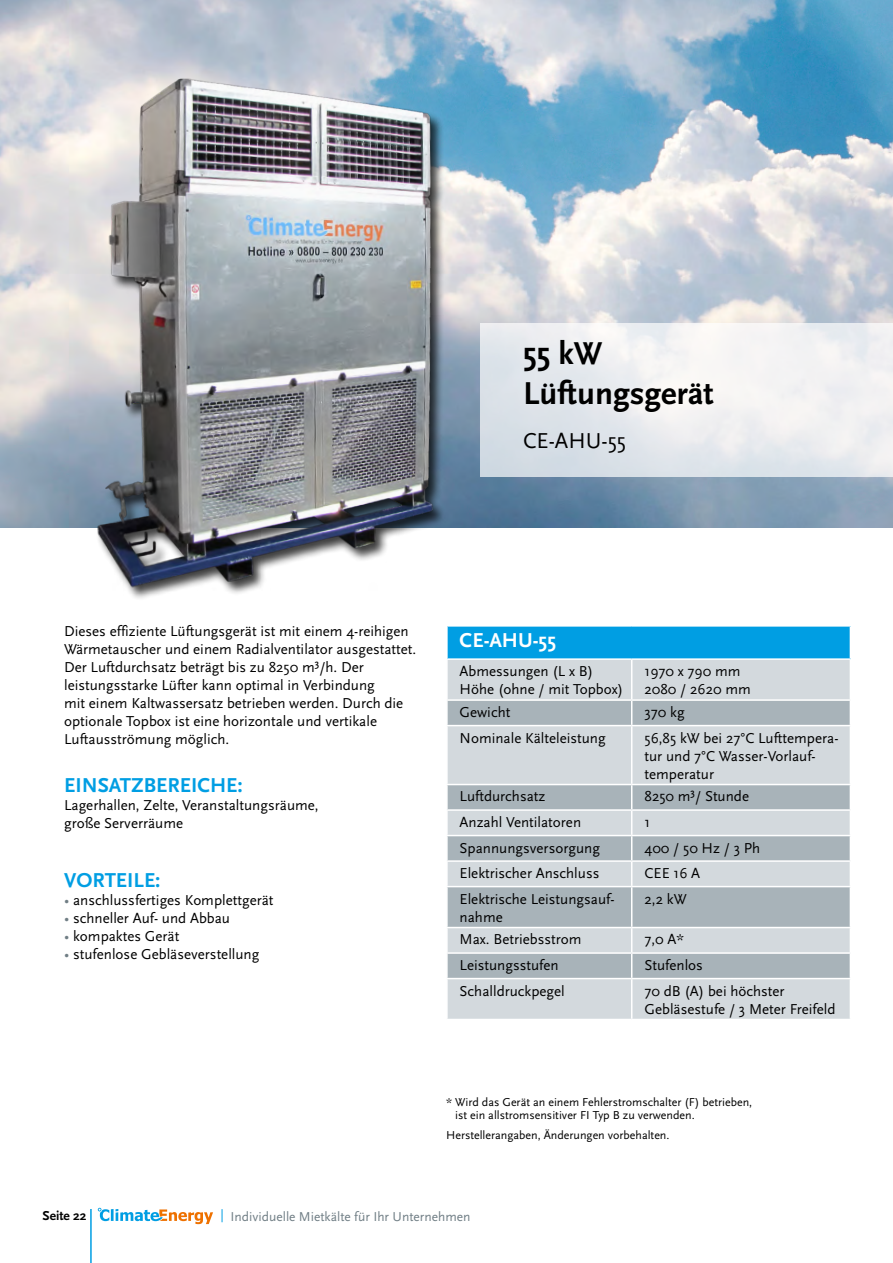
<style>
.page{position:relative;width:893px;height:1263px;background:#fff}
.page>*{position:absolute;margin:0;border:0;box-sizing:border-box;transform-origin:0 0}
.t1{font:700 33px/39.6px "Scala Sans";color:#000}
.t2{font:22.5px "Scala Sans";color:#000}
.t3{font:700 21px "Scala Sans";color:#009ee3}
.t4{font:700 21px "Scala Sans";color:#fff}
.t5{font:15px/18px "Scala Sans";color:#000}
.t6{font:13.5px "Scala Sans";color:#707e85}
.t7{font:700 13.5px "Scala Sans";color:#000}
.t8{font:12px/13.5px "Scala Sans";color:#000}
.s1{color:#707e85}
.s2{color:#009ee3}
</style>
<div class="page">
<svg style="left:98px;top:1208px;width:115px;height:16px"></svg>
<hr style="left:90px;top:1209px;width:2px;height:54px;background:#009ee3">
<img style="left:0;top:0;width:893px;height:527px">
<img style="left:2px;top:52px;width:593px;height:547px">
<div style="left:447px;top:626px;width:403px;height:33px;background:#009ee3"></div>
<div style="left:448px;top:660px;width:402px;height:359px;background:#d3d9dd"></div>
<svg style="left:448px;top:701px;width:402px;height:277px"></svg>
<hr style="left:446px;top:625px;width:186px;height:2px;background:#fff">
<hr style="left:446px;top:627px;width:2px;height:31px;background:#fff">
<hr style="left:632px;top:625px;width:219px;height:2px;background:#fff">
<hr style="left:446px;top:658px;width:186px;height:2px;background:#fff">
<hr style="left:632px;top:658px;width:219px;height:2px;background:#fff">
<hr style="left:631px;top:660px;width:1px;height:39px;background:#fff">
<hr style="left:446px;top:699px;width:186px;height:2px;background:#fff">
<hr style="left:632px;top:699px;width:219px;height:2px;background:#fff">
<svg style="left:631px;top:701px;width:1px;height:24px"></svg>
<hr style="left:446px;top:725px;width:186px;height:1px;background:#fff">
<hr style="left:632px;top:725px;width:219px;height:1px;background:#fff">
<hr style="left:631px;top:726px;width:1px;height:58px;background:#fff">
<hr style="left:446px;top:784px;width:186px;height:1px;background:#fff">
<hr style="left:632px;top:784px;width:219px;height:1px;background:#fff">
<hr style="left:446px;top:809px;width:186px;height:2px;background:#fff">
<hr style="left:632px;top:809px;width:219px;height:2px;background:#fff">
<hr style="left:446px;top:835px;width:186px;height:1px;background:#fff">
<hr style="left:632px;top:835px;width:219px;height:1px;background:#fff">
<hr style="left:446px;top:860px;width:186px;height:2px;background:#fff">
<hr style="left:632px;top:860px;width:219px;height:2px;background:#fff">
<svg style="left:631px;top:785px;width:1px;height:101px"></svg>
<hr style="left:446px;top:886px;width:186px;height:1px;background:#fff">
<hr style="left:632px;top:886px;width:219px;height:1px;background:#fff">
<hr style="left:631px;top:887px;width:1px;height:40px;background:#fff">
<hr style="left:446px;top:927px;width:186px;height:1px;background:#fff">
<hr style="left:632px;top:927px;width:219px;height:1px;background:#fff">
<hr style="left:446px;top:952px;width:186px;height:2px;background:#fff">
<hr style="left:632px;top:952px;width:219px;height:2px;background:#fff">
<svg style="left:631px;top:928px;width:1px;height:50px"></svg>
<hr style="left:446px;top:978px;width:186px;height:1px;background:#fff">
<hr style="left:632px;top:978px;width:219px;height:1px;background:#fff">
<hr style="left:631px;top:979px;width:1px;height:40px;background:#fff">
<svg style="left:480px;top:323px;width:413px;height:153px;fill:#ededf0"></svg>
<h1 class="t1" style="left:523px;top:335px;width:192px">55 kW<br>Lüftungsgerät</h1>
<h2 class="t2" style="left:523px;top:428px;width:105px">CE-AHU-55</h2>
<p class="t5" style="left:64px;top:622px;width:354px">Dieses effiziente Lüftungsgerät ist mit einem 4-reihigen Wärmetauscher und einem Radialventilator ausgestattet.<br>Der Luftdurchsatz beträgt bis zu 8250 m³/h. Der leistungsstarke Lüfter kann optimal in Verbindung<br>mit einem Kaltwassersatz betrieben werden. Durch die optionale Topbox ist eine horizontale und vertikale Luftausströmung möglich.</p>
<h3 class="t3" style="left:64px;top:774px;width:180px">EINSATZBEREICHE:</h3>
<p class="t5" style="left:64px;top:796px;width:256px">Lagerhallen, Zelte, Veranstaltungsräume, große Serverräume</p>
<h3 class="t3" style="left:64px;top:868px;width:98px">VORTEILE:</h3>
<p class="t5" style="left:64px;top:891px;width:211px"><span class="s1">•</span> anschlussfertiges Komplettgerät</p>
<p class="t5" style="left:64px;top:909px;width:167px"><span class="s1">•</span> schneller Auf- und Abbau</p>
<p class="t5" style="left:64px;top:927px;width:117px"><span class="s1">•</span> kompaktes Gerät</p>
<p class="t5" style="left:64px;top:945px;width:197px"><span class="s1">•</span> stufenlose Gebläseverstellung</p>
<h3 class="t4" style="left:460px;top:629px;width:98px">CE-AHU-55</h3>
<p class="t5" style="left:460px;top:662px;width:165px">Abmessungen (L x B)<br>Höhe (ohne / mit Topbox)</p>
<p class="t5" style="left:644px;top:662px;width:108px">1970 x 790 mm<br>2080 / 2620 mm</p>
<p class="t5" style="left:460px;top:703px;width:52px">Gewicht</p>
<p class="t5" style="left:644px;top:703px;width:42px">370 kg</p>
<p class="t5" style="left:460px;top:729px;width:147px">Nominale Kälteleistung</p>
<p class="t5" style="left:644px;top:729px;width:195px">56,85 kW bei 27°C Lufttempera&shy;tur und 7°C Wasser-Vorlauf&shy;temperatur</p>
<p class="t5" style="left:460px;top:788px;width:87px">Luftdurchsatz</p>
<p class="t5" style="left:644px;top:788px;width:106px">8250 m³/ Stunde</p>
<p class="t5" style="left:460px;top:813px;width:123px">Anzahl Ventilatoren</p>
<p class="t5" style="left:644px;top:813px;width:7px">1</p>
<p class="t5" style="left:460px;top:839px;width:142px">Spannungsversorgung</p>
<p class="t5" style="left:644px;top:839px;width:117px">400 / 50 Hz / 3 Ph</p>
<p class="t5" style="left:460px;top:864px;width:141px">Elektrischer Anschluss</p>
<p class="t5" style="left:644px;top:864px;width:57px">CEE 16 A</p>
<p class="t5" style="left:460px;top:890px;width:156px">Elektrische Leistungsauf&shy;nahme</p>
<p class="t5" style="left:644px;top:890px;width:44px">2,2 kW</p>
<p class="t5" style="left:460px;top:931px;width:123px">Max. Betriebsstrom</p>
<p class="t5" style="left:644px;top:931px;width:41px">7,0 A*</p>
<p class="t5" style="left:460px;top:956px;width:100px">Leistungsstufen</p>
<p class="t5" style="left:644px;top:956px;width:60px">Stufenlos</p>
<p class="t5" style="left:460px;top:982px;width:107px">Schalldruckpegel</p>
<p class="t5" style="left:644px;top:982px;width:192px">70 dB (A) bei höchster<br>Gebläsestufe / 3 Meter Freifeld</p>
<p class="t8" style="left:455px;top:1095px;width:299px;text-indent:-9px">* Wird das Gerät an einem Fehlerstromschalter (F) betrieben, ist ein allstromsensitiver FI Typ B zu verwenden.</p>
<p class="t8" style="left:446px;top:1128px;width:225px">Herstellerangaben, Änderungen vorbehalten.</p>
<p class="t7" style="left:43px;top:1208px;width:46px">Seite 22</p>
<p class="t6" style="left:220px;top:1209px;width:252px"><span class="s2">|</span> Individuelle Mietkälte für Ihr Unternehmen</p>
</div>
